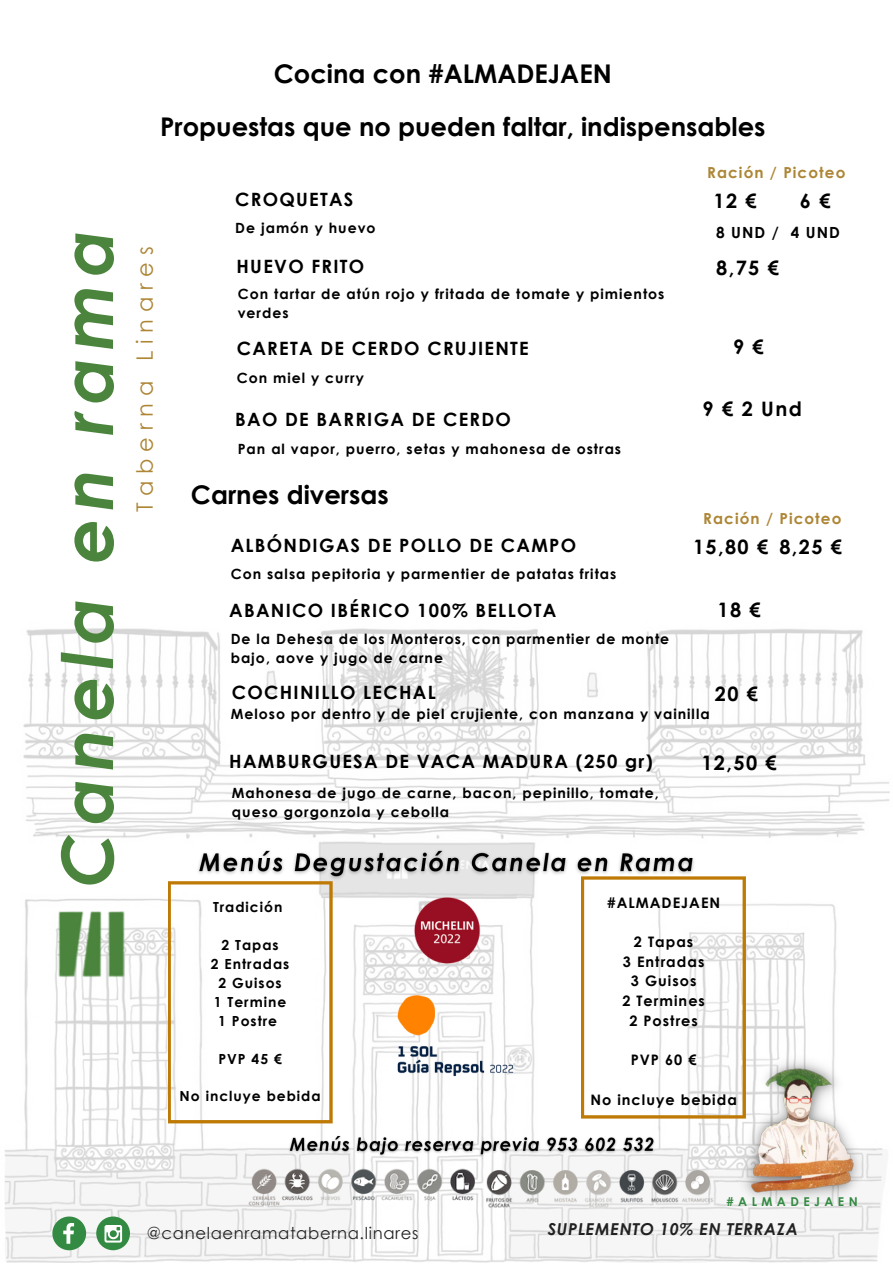
<style>
.page{position:relative;width:893px;height:1264px;background:#fff}
.page>*{position:absolute;margin:0;border:0;box-sizing:border-box;transform-origin:0 0}
.t1{font:italic 700 70.8px "Century Gothic";letter-spacing:.1em;color:#4b853d}
.t2{font:700 25.8px "Century Gothic";color:#000}
.t3{font:22.5px "Century Gothic";letter-spacing:.3em;color:#ad8636}
.t4{font:700 19.95px "Century Gothic";letter-spacing:.07em;color:#000}
.t5{font:700 19.8px "Century Gothic";letter-spacing:.07em;color:#000}
.t6{font:700 18.3px "Century Gothic";letter-spacing:.07em;color:#000}
.t7{font:16.35px "Century Gothic";letter-spacing:.04em;color:#222}
.t8{font:italic 700 16.35px "Century Gothic";letter-spacing:.04em;color:#222}
.t9{font:700 15.3px "Century Gothic";letter-spacing:.07em;color:#000}
.t10{font:700 15.15px "Century Gothic";letter-spacing:.07em;color:#ad8636}
.t11{font:700 14.4px "Century Gothic";letter-spacing:.07em;color:#000}
.t12{font:700 14.1px/19px "Century Gothic";letter-spacing:.07em;color:#000}
.t13{font:700 13.95px "Century Gothic";letter-spacing:.07em;color:#000}
.t14{font:700 12.15px "Century Gothic";letter-spacing:.365em;color:#338a42}
</style>
<div class="page">
<img style="left:4px;top:628px;width:886px;height:634px">
<svg style="left:52px;top:1216px;width:34px;height:34px"></svg>
<div style="left:96px;top:1216px;width:34px;height:34px;background:#338a42;border-radius:50%"></div>
<svg style="left:104px;top:1225px;width:18px;height:17px"></svg>
<img style="left:245px;top:1167px;width:470px;height:41px">
<img style="left:4px;top:767px;width:288px;height:391px">
<svg style="left:580px;top:876px;width:165px;height:242px"></svg>
<svg style="left:167px;top:881px;width:165px;height:242px"></svg>
<img style="left:735px;top:1051px;width:131px;height:155px">
<img style="left:358px;top:967px;width:203px;height:136px">
<img style="left:407px;top:891px;width:77px;height:78px">
<img style="left:285px;top:1128px;width:375px;height:32px">
<img style="left:192px;top:839px;width:510px;height:45px">
<p class="t1" style="left:42px;top:887px;width:659px;rotate:-90deg">Canela en rama</p>
<p class="t2" style="left:274px;top:57px;width:339px">Cocina con #ALMADEJAEN</p>
<p class="t2" style="left:160px;top:110px;width:607px">Propuestas que no pueden faltar, indispensables</p>
<p class="t6" style="left:235px;top:188px;width:120px">CROQUETAS</p>
<p class="t12" style="left:235px;top:218px;width:142px">De jamón y huevo</p>
<p class="t3" style="left:130px;top:512px;width:267px;rotate:-90deg">Taberna Linares</p>
<p class="t6" style="left:236px;top:254px;width:129px">HUEVO FRITO</p>
<p class="t12" style="left:238px;top:284px;width:428px">Con tartar de atún rojo y fritada de tomate y pimientos verdes</p>
<p class="t6" style="left:237px;top:337px;width:293px">CARETA DE CERDO CRUJIENTE</p>
<p class="t12" style="left:237px;top:367px;width:129px">Con miel y curry</p>
<p class="t6" style="left:235px;top:407px;width:277px">BAO DE BARRIGA DE CERDO</p>
<p class="t12" style="left:238px;top:438px;width:385px">Pan al vapor, puerro, setas y mahonesa de ostras</p>
<p class="t2" style="left:191px;top:477px;width:199px">Carnes diversas</p>
<p class="t6" style="left:231px;top:534px;width:347px">ALBÓNDIGAS DE POLLO DE CAMPO</p>
<p class="t12" style="left:231px;top:564px;width:387px">Con salsa pepitoria y parmentier de patatas fritas</p>
<p class="t6" style="left:229px;top:598px;width:328px">ABANICO IBÉRICO 100% BELLOTA</p>
<p class="t12" style="left:231px;top:628px;width:440px">De la Dehesa de los Monteros, con parmentier de monte bajo, aove y jugo de carne</p>
<p class="t10" style="left:707px;top:163px;width:140px">Ración / Picoteo</p>
<p class="t5" style="left:713px;top:188px;width:45px">12 €</p>
<p class="t5" style="left:799px;top:188px;width:32px">6 €</p>
<p class="t9" style="left:716px;top:222px;width:125px">8 UND / 4 UND</p>
<p class="t4" style="left:716px;top:255px;width:64px">8,75 €</p>
<p class="t4" style="left:733px;top:334px;width:32px">9 €</p>
<p class="t4" style="left:702px;top:395px;width:101px">9€2Und</p>
<p class="t10" style="left:703px;top:509px;width:140px">Ración / Picoteo</p>
<p class="t5" style="left:693px;top:534px;width:77px">15,80 €</p>
<p class="t5" style="left:779px;top:534px;width:64px">8,25 €</p>
<p class="t4" style="left:717px;top:596px;width:45px">18 €</p>
<p class="t6" style="left:232px;top:680px;width:205px">COCHINILLO LECHAL</p>
<p class="t12" style="left:231px;top:704px;width:480px">Meloso por dentro y de piel crujiente, con manzana y vainilla</p>
<p class="t5" style="left:714px;top:681px;width:45px">20 €</p>
<p class="t6" style="left:229px;top:749px;width:425px">HAMBURGUESA DE VACA MADURA (250 gr)</p>
<p class="t12" style="left:232px;top:783px;width:428px">Mahonesa de jugo de carne, bacon, pepinillo, tomate, queso gorgonzola y cebolla</p>
<p class="t4" style="left:701px;top:749px;width:77px">12,50 €</p>
<p class="t13" style="left:213px;top:898px;width:71px">Tradición</p>
<p class="t13" style="left:221px;top:935px;width:59px">2 Tapas</p>
<p class="t13" style="left:211px;top:954px;width:80px">2 Entradas</p>
<p class="t13" style="left:218px;top:973px;width:65px">2 Guisos</p>
<p class="t13" style="left:214px;top:992px;width:74px">1 Termine</p>
<p class="t13" style="left:218px;top:1011px;width:60px">1 Postre</p>
<p class="t13" style="left:218px;top:1049px;width:65px">PVP 45 €</p>
<p class="t13" style="left:180px;top:1087px;width:142px">No incluye bebida</p>
<p class="t11" style="left:607px;top:893px;width:115px">#ALMADEJAEN</p>
<p class="t11" style="left:634px;top:932px;width:61px">2 Tapas</p>
<p class="t11" style="left:623px;top:952px;width:83px">3 Entradas</p>
<p class="t11" style="left:630px;top:971px;width:67px">3 Guisos</p>
<p class="t11" style="left:622px;top:991px;width:84px">2 Termines</p>
<p class="t11" style="left:629px;top:1011px;width:70px">2 Postres</p>
<p class="t11" style="left:630px;top:1050px;width:67px">PVP 60 €</p>
<p class="t11" style="left:590px;top:1089px;width:148px">No incluye bebida</p>
<p class="t7" style="left:147px;top:1222px;width:273px">@canelaenramataberna.linares</p>
<p class="t14" style="left:726px;top:1193px;width:133px">#ALMADEJAEN</p>
<p class="t8" style="left:547px;top:1218px;width:251px">SUPLEMENTO 10% EN TERRAZA</p>
</div>
